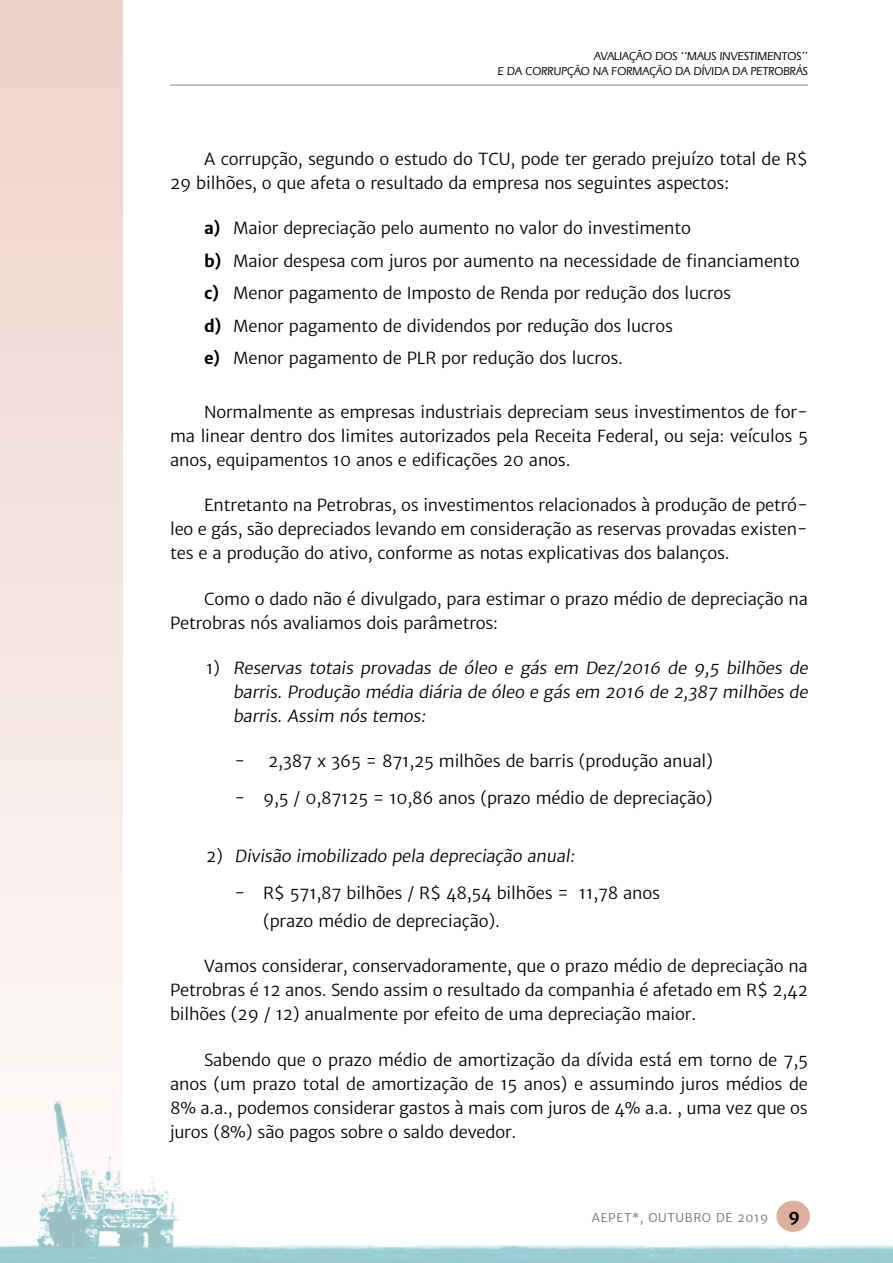
<style>
.page{position:relative;width:893px;height:1263px;background:#fff}
.page>*{position:absolute;margin:0;border:0;box-sizing:border-box;transform-origin:0 0}
.t1{font:16.5px/24px "Merriweather Sans";letter-spacing:-.01em;color:#000;text-align:justify}
.t2{font:500 12px/15px "Eras IT Cby BT";letter-spacing:.01em;color:#000;text-align:right;scale:.94 1}
.t3{font:12px "Merriweather Sans";letter-spacing:.05em;color:#6d6e71}
.s1{font-weight:700}
.s2{font-weight:700;font-size:16.5px;color:#000}
</style>
<div class="page">
<svg style="left:0;top:0;width:122px;height:1025px;background:#f3e3dd"></svg>
<img style="left:0;top:1025px;width:893px;height:238px">
<hr style="left:170px;top:85px;width:638px;height:1px;background:#808285">
<p class="t2" style="left:498px;top:48px;width:331px">AVALIAÇÃO DOS ‘‘MAUS INVESTIMENTOS’’<br>E DA CORRUPÇÃO NA FORMAÇÃO DA DÍVIDA DA PETROBRÁS</p>
<p class="t1" style="left:170px;top:147px;width:639px;text-indent:34px">A corrupção, segundo o estudo do TCU, pode ter gerado prejuízo total de R$<br>29 bilhões, o que afeta o resultado da empresa nos seguintes aspectos:</p>
<p class="t1" style="left:204px;top:212px;width:597px;line-height:32.5px;text-align:left"><span class="s1">a)</span> Maior depreciação pelo aumento no valor do investimento<br><span class="s1">b)</span> Maior despesa com juros por aumento na necessidade de financiamento <span class="s1">c)</span> Menor pagamento de Imposto de Renda por redução dos lucros<br><span class="s1">d)</span> Menor pagamento de dividendos por redução dos lucros<br><span class="s1">e)</span> Menor pagamento de PLR por redução dos lucros.</p>
<p class="t1" style="left:170px;top:400px;width:639px;text-indent:34px">Normalmente as empresas industriais depreciam seus investimentos de for&shy;ma linear dentro dos limites autorizados pela Receita Federal, ou seja: veículos 5 anos, equipamentos 10 anos e edificações 20 anos.</p>
<p class="t1" style="left:170px;top:494px;width:639px;text-indent:34px">Entretanto na Petrobras, os investimentos relacionados à produção de petró&shy;leo e gás, são depreciados levando em consideração as reservas provadas existen&shy;tes e a produção do ativo, conforme as notas explicativas dos balanços.</p>
<p class="t1" style="left:170px;top:587px;width:639px;text-indent:34px">Como o dado não é divulgado, para estimar o prazo médio de depreciação na<br>Petrobras nós avaliamos dois parâmetros:</p>
<p class="t1" style="left:233px;top:656px;width:579px;text-indent:-27px">1 ) Reservas totais provadas de óleo e gás em Dez/2016 de 9,5 bilhões de barris. Produção média diária de óleo e gás em 2016 de 2,387 milhões de barris. Assim nós temos:</p>
<p class="t1" style="left:235px;top:749px;width:480px">- 2,387 x 365 = 871,25 milhões de barris (produção anual)</p>
<p class="t1" style="left:235px;top:786px;width:480px">- 9,5 / 0,87125 = 10,86 anos (prazo médio de depreciação)</p>
<p class="t1" style="left:206px;top:844px;width:373px">2 ) Divisão imobilizado pela depreciação anual:</p>
<p class="t1" style="left:263px;top:879px;width:398px;line-height:28.2px;text-indent:-28px">- R$ 571,87 bilhões / R$ 48,54 bilhões = 11,78 anos (prazo médio de depreciação).</p>
<p class="t1" style="left:170px;top:954px;width:639px;text-indent:34px">Vamos considerar, conservadoramente, que o prazo médio de depreciação na Petrobras é 12 anos. Sendo assim o resultado da companhia é afetado em R$ 2,42 bilhões (29 / 12) anualmente por efeito de uma depreciação maior.</p>
<p class="t1" style="left:170px;top:1048px;width:639px;text-indent:34px">Sabendo que o prazo médio de amortização da dívida está em torno de 7,5 anos (um prazo total de amortização de 15 anos) e assumindo juros médios de 8% a.a., podemos considerar gastos à mais com juros de 4% a.a. , uma vez que os juros (8%) são pagos sobre o saldo devedor.</p>
<p class="t3" style="left:592px;top:1211px;width:209px">AEPET*, OUTUBRO de 2019 <span class="s2">9</span></p>
</div>
